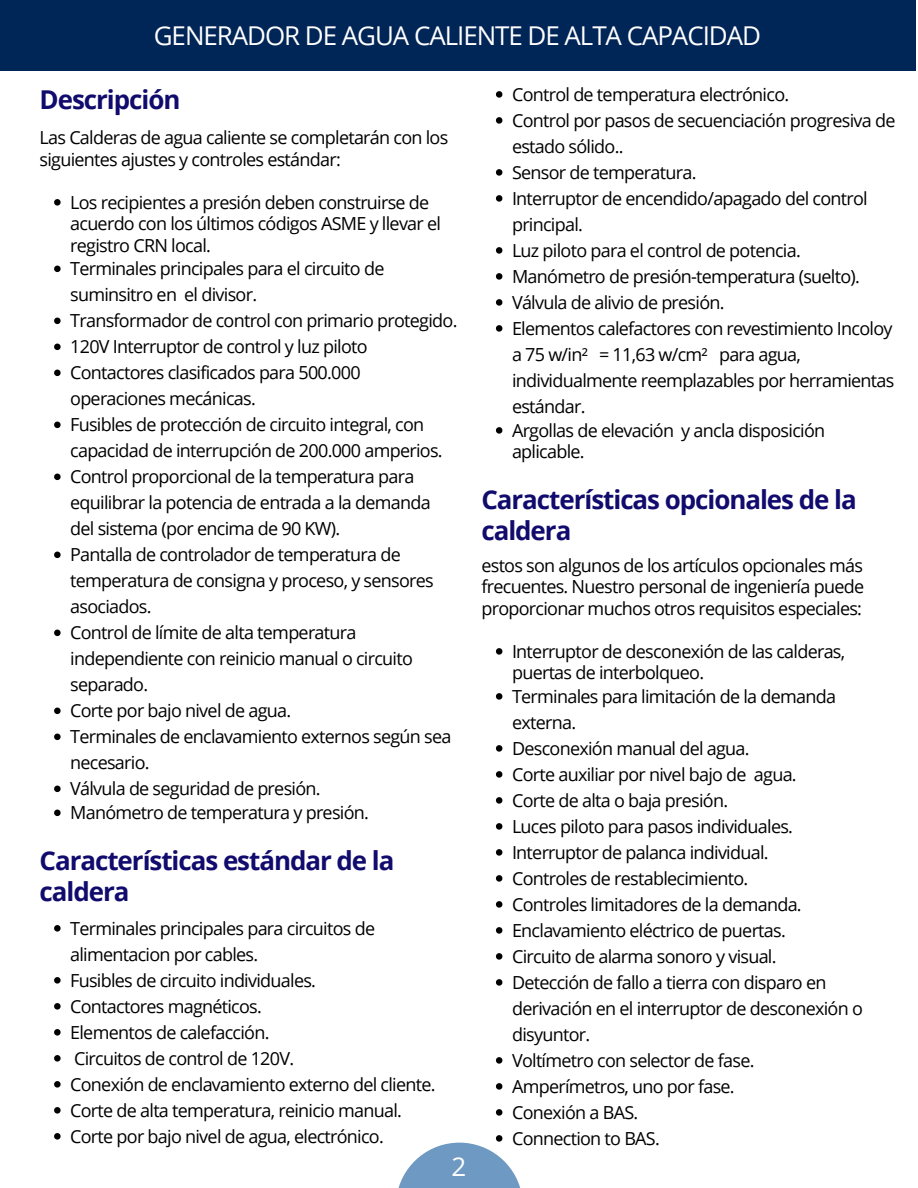
<style>
.page{position:relative;width:918px;height:1188px;background:#fff}
.page>*{position:absolute;margin:0;border:0;box-sizing:border-box;transform-origin:0 0}
.t1{font:700 25.95px/31px "Open Sans";letter-spacing:-.04em;color:#110b6d}
.t2{font:25.95px "Open Sans";letter-spacing:-.04em;color:#fff}
.t3{font:18px/26px "Open Sans";letter-spacing:-.04em;color:#000}
</style>
<div class="page">
<div style="left:0;top:0;width:916px;height:71px;background:#002557"></div>
<svg style="left:398px;top:1143px;width:123px;height:45px;fill:#6e99c2"></svg>
<svg style="left:54px;top:199px;width:7px;height:7px"></svg>
<svg style="left:54px;top:266px;width:7px;height:6px"></svg>
<svg style="left:54px;top:318px;width:7px;height:6px"></svg>
<svg style="left:54px;top:344px;width:7px;height:6px"></svg>
<svg style="left:54px;top:370px;width:7px;height:6px"></svg>
<svg style="left:54px;top:422px;width:7px;height:6px"></svg>
<svg style="left:54px;top:474px;width:7px;height:6px"></svg>
<svg style="left:54px;top:552px;width:7px;height:6px"></svg>
<svg style="left:54px;top:630px;width:7px;height:6px"></svg>
<svg style="left:54px;top:708px;width:7px;height:6px"></svg>
<svg style="left:54px;top:734px;width:7px;height:6px"></svg>
<svg style="left:54px;top:786px;width:7px;height:6px"></svg>
<svg style="left:54px;top:810px;width:7px;height:6px"></svg>
<svg style="left:54px;top:925px;width:7px;height:7px"></svg>
<svg style="left:54px;top:977px;width:7px;height:7px"></svg>
<svg style="left:54px;top:1003px;width:7px;height:7px"></svg>
<svg style="left:54px;top:1029px;width:7px;height:7px"></svg>
<svg style="left:54px;top:1055px;width:7px;height:7px"></svg>
<svg style="left:54px;top:1081px;width:7px;height:7px"></svg>
<svg style="left:54px;top:1107px;width:7px;height:7px"></svg>
<svg style="left:54px;top:1133px;width:7px;height:7px"></svg>
<svg style="left:496px;top:91px;width:6px;height:7px"></svg>
<svg style="left:496px;top:117px;width:6px;height:7px"></svg>
<svg style="left:496px;top:169px;width:6px;height:7px"></svg>
<svg style="left:496px;top:195px;width:6px;height:7px"></svg>
<svg style="left:496px;top:247px;width:6px;height:7px"></svg>
<svg style="left:496px;top:273px;width:6px;height:7px"></svg>
<svg style="left:496px;top:299px;width:6px;height:7px"></svg>
<svg style="left:496px;top:325px;width:6px;height:7px"></svg>
<svg style="left:496px;top:427px;width:6px;height:7px"></svg>
<svg style="left:496px;top:648px;width:6px;height:7px"></svg>
<svg style="left:496px;top:693px;width:6px;height:7px"></svg>
<svg style="left:496px;top:745px;width:6px;height:7px"></svg>
<svg style="left:496px;top:771px;width:6px;height:7px"></svg>
<svg style="left:496px;top:797px;width:6px;height:7px"></svg>
<svg style="left:496px;top:823px;width:6px;height:7px"></svg>
<svg style="left:496px;top:849px;width:6px;height:7px"></svg>
<svg style="left:496px;top:875px;width:6px;height:7px"></svg>
<svg style="left:496px;top:901px;width:6px;height:7px"></svg>
<svg style="left:496px;top:927px;width:6px;height:7px"></svg>
<svg style="left:496px;top:953px;width:6px;height:7px"></svg>
<svg style="left:496px;top:979px;width:6px;height:7px"></svg>
<svg style="left:496px;top:1057px;width:6px;height:7px"></svg>
<svg style="left:496px;top:1083px;width:6px;height:7px"></svg>
<svg style="left:496px;top:1109px;width:6px;height:7px"></svg>
<svg style="left:496px;top:1135px;width:6px;height:7px"></svg>
<p class="t2" style="left:154px;top:17px;width:609px">GENERADOR DE AGUA CALIENTE DE ALTA CAPACIDAD</p>
<p class="t1" style="left:40px;top:83px;width:142px">Descripción</p>
<p class="t3" style="left:40px;top:126px;width:410px;line-height:21.5px">Las Calderas de agua caliente se completarán con los siguientes ajustes y controles estándar:</p>
<p class="t3" style="left:70px;top:191px;width:372px;line-height:21.5px">Los recipientes a presión deben construirse de acuerdo con los últimos códigos ASME y llevar el registro CRN local.</p>
<p class="t3" style="left:70px;top:255px;width:316px">Terminales principales para el circuito de suminsitro en el divisor.</p>
<p class="t3" style="left:70px;top:307px;width:389px">Transformador de control con primario protegido.</p>
<p class="t3" style="left:70px;top:333px;width:299px">120V Interruptor de control y luz piloto</p>
<p class="t3" style="left:70px;top:359px;width:292px">Contactores clasificados para 500.000 operaciones mecánicas.</p>
<p class="t3" style="left:70px;top:411px;width:374px">Fusibles de protección de circuito integral, con capacidad de interrupción de 200.000 amperios.</p>
<p class="t3" style="left:70px;top:463px;width:362px">Control proporcional de la temperatura para equilibrar la potencia de entrada a la demanda del sistema (por encima de 90 KW).</p>
<p class="t3" style="left:70px;top:541px;width:365px">Pantalla de controlador de temperatura de temperatura de consigna y proceso, y sensores asociados.</p>
<p class="t3" style="left:70px;top:619px;width:344px">Control de límite de alta temperatura independiente con reinicio manual o circuito separado.</p>
<p class="t3" style="left:70px;top:697px;width:223px">Corte por bajo nivel de agua.</p>
<p class="t3" style="left:70px;top:723px;width:383px">Terminales de enclavamiento externos según sea necesario.</p>
<p class="t3" style="left:70px;top:775px;width:252px">Válvula de seguridad de presión.</p>
<p class="t3" style="left:70px;top:799px;width:300px">Manómetro de temperatura y presión.</p>
<p class="t1" style="left:40px;top:844px;width:356px">Características estándar de la caldera</p>
<p class="t3" style="left:70px;top:915px;width:306px">Terminales principales para circuitos de alimentacion por cables.</p>
<p class="t3" style="left:70px;top:967px;width:247px">Fusibles de circuito individuales.</p>
<p class="t3" style="left:70px;top:993px;width:193px">Contactores magnéticos.</p>
<p class="t3" style="left:70px;top:1019px;width:201px">Elementos de calefacción.</p>
<p class="t3" style="left:74px;top:1045px;width:222px">Circuitos de control de 120V.</p>
<p class="t3" style="left:70px;top:1071px;width:367px">Conexión de enclavamiento externo del cliente.</p>
<p class="t3" style="left:70px;top:1097px;width:333px">Corte de alta temperatura, reinicio manual.</p>
<p class="t3" style="left:70px;top:1123px;width:315px">Corte por bajo nivel de agua, electrónico.</p>
<p class="t2" style="left:452px;top:1148px;width:16px">2</p>
<p class="t3" style="left:512px;top:81px;width:279px">Control de temperatura electrónico.</p>
<p class="t3" style="left:512px;top:107px;width:385px">Control por pasos de secuenciación progresiva de estado sólido..</p>
<p class="t3" style="left:512px;top:159px;width:186px">Sensor de temperatura.</p>
<p class="t3" style="left:512px;top:185px;width:357px">Interruptor de encendido/apagado del control principal.</p>
<p class="t3" style="left:512px;top:237px;width:290px">Luz piloto para el control de potencia.</p>
<p class="t3" style="left:512px;top:263px;width:349px">Manómetro de presión-temperatura (suelto).</p>
<p class="t3" style="left:512px;top:289px;width:214px">Válvula de alivio de presión.</p>
<p class="t3" style="left:512px;top:315px;width:384px">Elementos calefactores con revestimiento Incoloy a 75 w/in² = 11,63 w/cm² para agua, individualmente reemplazables por herramientas estándar.</p>
<p class="t3" style="left:512px;top:419px;width:315px;line-height:21.5px">Argollas de elevación y ancla disposición aplicable.</p>
<p class="t1" style="left:481px;top:483px;width:377px">Características opcionales de la caldera</p>
<p class="t3" style="left:481px;top:554px;width:384px;line-height:21.5px;text-align:justify">estos son algunos de los artículos opcionales más frecuentes. Nuestro personal de ingeniería puede proporcionar muchos otros requisitos especiales:</p>
<p class="t3" style="left:512px;top:640px;width:335px;line-height:21.5px">Interruptor de desconexión de las calderas, puertas de interbolqueo.</p>
<p class="t3" style="left:512px;top:683px;width:326px">Terminales para limitación de la demanda externa.</p>
<p class="t3" style="left:512px;top:735px;width:239px">Desconexión manual del agua.</p>
<p class="t3" style="left:512px;top:761px;width:286px">Corte auxiliar por nivel bajo de agua.</p>
<p class="t3" style="left:512px;top:787px;width:218px">Corte de alta o baja presión.</p>
<p class="t3" style="left:512px;top:813px;width:283px">Luces piloto para pasos individuales.</p>
<p class="t3" style="left:512px;top:839px;width:258px">Interruptor de palanca individual.</p>
<p class="t3" style="left:512px;top:865px;width:238px">Controles de restablecimiento.</p>
<p class="t3" style="left:512px;top:891px;width:291px">Controles limitadores de la demanda.</p>
<p class="t3" style="left:512px;top:917px;width:275px">Enclavamiento eléctrico de puertas.</p>
<p class="t3" style="left:512px;top:943px;width:266px">Circuito de alarma sonoro y visual.</p>
<p class="t3" style="left:512px;top:969px;width:352px">Detección de fallo a tierra con disparo en derivación en el interruptor de desconexión o disyuntor.</p>
<p class="t3" style="left:512px;top:1047px;width:244px">Voltímetro con selector de fase.</p>
<p class="t3" style="left:512px;top:1073px;width:224px">Amperímetros, uno por fase.</p>
<p class="t3" style="left:512px;top:1099px;width:128px">Conexión a BAS.</p>
<p class="t3" style="left:512px;top:1125px;width:149px">Connection to BAS.</p>
</div>
